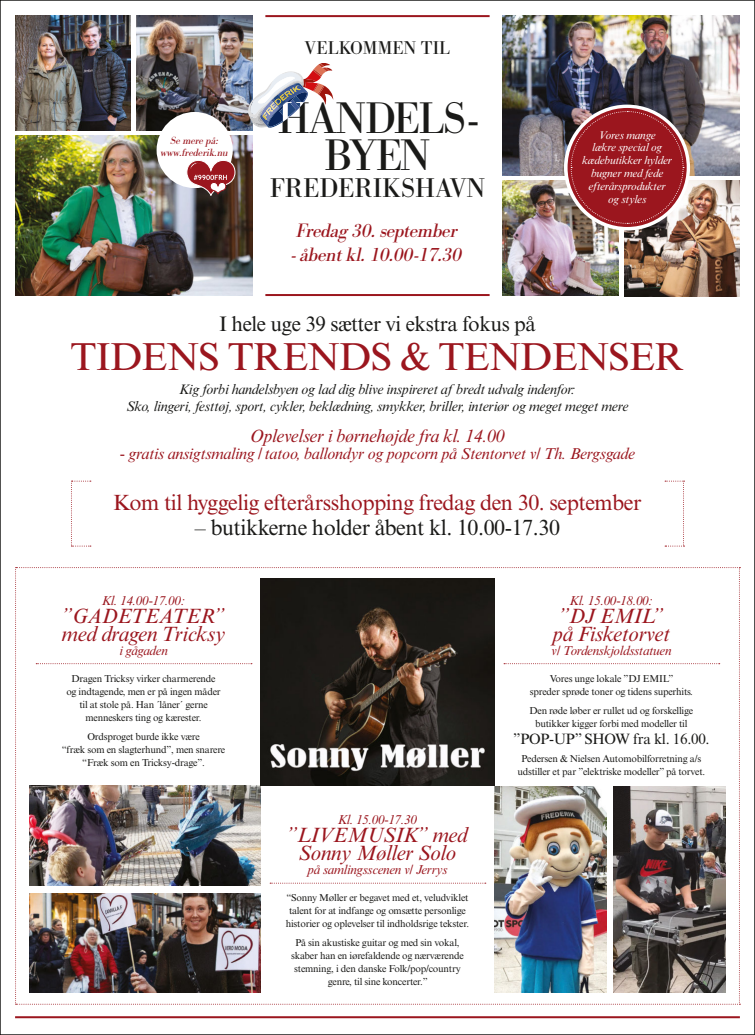
<style>
.page{position:relative;width:755px;height:1035px;background:#fff}
.page>*{position:absolute;margin:0;border:0;box-sizing:border-box;transform-origin:0 0}
.t1{font:45.9px/36.9px "Bodoni URW";letter-spacing:-.035em;color:#1a1a18;text-align:center}
.t2{font:39px "Times New Roman MT Std";letter-spacing:-.02em;color:#9b161e}
.t3{font:28.1px "Bodoni URW";color:#1a1a18}
.t4{font:22px "Times New Roman MT Std";letter-spacing:-.02em;color:#9b161e}
.t5{font:22px "Times New Roman MT Std";letter-spacing:-.02em;color:#1a1a18}
.t6{font:italic 21px/18px "Times New Roman MT Std";letter-spacing:-.02em;color:#9b161e;text-align:center}
.t7{font:21px "Times New Roman MT Std";letter-spacing:-.02em;color:#1a1a18}
.t8{font:italic 20.1px "Bodoni URW";letter-spacing:-.02em;color:#9b161e}
.t9{font:19.2px "Bodoni URW";color:#1a1a18}
.t10{font:italic 18px "Times New Roman MT Std";letter-spacing:-.02em;color:#9b161e}
.t11{font:italic 16px "Times New Roman MT Std";letter-spacing:-.02em;color:#9b161e}
.t12{font:15px "Times New Roman MT Std";letter-spacing:-.02em;color:#1a1a18}
.t13{font:italic 14px/17px "Times New Roman MT Std";letter-spacing:-.02em;color:#1a1a18;text-align:center}
.t14{font:italic 13px "Times New Roman MT Std";letter-spacing:-.02em;color:#9b161e}
.t15{font:italic 11.3px/12.9px "Times New Roman MT Std";letter-spacing:-.02em;color:#fff;text-align:center}
.t16{font:italic 10.9px/12.4px "Bodoni URW";letter-spacing:-.01em;color:#9b161e;text-align:center}
.t17{font:10px/13px "Times New Roman MT Std";letter-spacing:-.02em;color:#1a1a18;text-align:center}
</style>
<div class="page">
<img style="left:502px;top:15px;width:237px;height:160px">
<img style="left:15px;top:136px;width:237px;height:160px">
<img style="left:15px;top:15px;width:116px;height:116px">
<img style="left:624px;top:180px;width:115px;height:116px">
<img style="left:137px;top:15px;width:115px;height:116px">
<img style="left:502px;top:180px;width:115px;height:116px">
<div style="left:158px;top:113px;width:73px;height:74px;background:#fff;border-radius:50%"></div>
<div style="left:156px;top:112px;width:76px;height:76px;border:3px solid #fff;border-radius:50%"></div>
<svg style="left:186px;top:160px;width:49px;height:36px"></svg>
<hr style="left:265px;top:294px;width:224px;height:2px;background:#9b161e">
<hr style="left:15px;top:1016px;width:724px;height:2px;background:#9b161e">
<hr style="left:265px;top:15px;width:224px;height:2px;background:#9b161e">
<svg style="left:71px;top:480px;width:20px;height:66px"></svg>
<svg style="left:664px;top:480px;width:20px;height:66px"></svg>
<svg style="left:248px;top:63px;width:85px;height:65px"></svg>
<svg style="left:563px;top:105px;width:126px;height:125px"></svg>
<svg style="left:569px;top:111px;width:114px;height:113px;background:#9d2d33"></svg>
<img style="left:15px;top:567px;width:723px;height:437px">
<p class="t16" style="left:161px;top:134px;width:69px">Se mere på: www.frederik.nu</p>
<h3 class="t9" style="left:304px;top:37px;width:147px">VELKOMMEN TIL</h3>
<h1 class="t1" style="left:277px;top:99px;width:201px">HANDELS-<br>BYEN</h1>
<h3 class="t3" style="left:269px;top:171px;width:217px">FREDERIKSHAVN</h3>
<h3 class="t8" style="left:296px;top:219px;width:163px">Fredag 30. september</h3>
<h3 class="t8" style="left:292px;top:243px;width:172px">- åbent kl. 10.00-17.30</h3>
<p class="t15" style="left:581px;top:128px;width:91px">Vores mange<br>lækre special og kædebutikker hylder bugner med fede efterårsprodukter og styles</p>
<h3 class="t7" style="left:219px;top:312px;width:318px">I hele uge 39 sætter vi ekstra fokus på</h3>
<h2 class="t2" style="left:70px;top:334px;width:615px">TIDENS TRENDS &amp; TENDENSER</h2>
<h3 class="t13" style="left:126px;top:381px;width:503px">Kig forbi handelsbyen og lad dig blive inspireret af bredt udvalg indenfor:<br>Sko, lingeri, festtøj, sport, cykler, beklædning, smykker, briller, interiør og meget meget mere</h3>
<h3 class="t10" style="left:250px;top:426px;width:256px">Oplevelser i børnehøjde fra kl. 14.00</h3>
<h3 class="t11" style="left:120px;top:444px;width:516px">- gratis ansigtsmaling / tatoo, ballondyr og popcorn på Stentorvet v/ Th. Bergsgade</h3>
<h3 class="t4" style="left:113px;top:490px;width:529px">Kom til hyggelig efterårsshopping fredag den 30. september</h3>
<h3 class="t5" style="left:195px;top:515px;width:366px">– butikkerne holder åbent kl. 10.00-17.30</h3>
<h3 class="t14" style="left:102px;top:593px;width:85px">Kl. 14.00-17.00:</h3>
<h3 class="t6" style="left:62px;top:607px;width:164px;text-align:left">”GADETEATER” med dragen Tricksy</h3>
<h3 class="t14" style="left:119px;top:643px;width:50px">i gågaden</h3>
<p class="t17" style="left:66px;top:672px;width:156px">Dragen Tricksy virker charmerende og indtagende, men er på ingen måder til at stole på. Han ´låner´ gerne menneskers ting og kærester.</p>
<p class="t17" style="left:62px;top:729px;width:165px">Ordsproget burde ikke være<br>“fræk som en slagterhund”, men snarere “Fræk som en Tricksy-drage”.</p>
<h3 class="t14" style="left:337px;top:812px;width:81px">Kl. 15.00-17.30</h3>
<h3 class="t6" style="left:287px;top:826px;width:182px">”LIVEMUSIK” med<br>Sonny Møller Solo</h3>
<h3 class="t14" style="left:307px;top:862px;width:141px">på samlingsscenen v/ Jerrys</h3>
<p class="t17" style="left:285px;top:891px;width:185px">“Sonny Møller er begavet med et, veludviklet talent for at indfange og omsætte personlige historier og oplevelser til indholdsrige tekster.</p>
<p class="t17" style="left:291px;top:936px;width:174px">På sin akustiske guitar og med sin vokal, skaber han en iørefaldende og nærværende stemning, i den danske Folk/pop/country genre, til sine koncerter.”</p>
<h3 class="t14" style="left:569px;top:593px;width:85px">Kl. 15.00-18.00:</h3>
<h3 class="t6" style="left:552px;top:607px;width:119px">”DJ EMIL” på Fisketorvet</h3>
<h3 class="t14" style="left:551px;top:643px;width:122px">v/ Tordenskjoldsstatuen</h3>
<p class="t17" style="left:529px;top:672px;width:164px">Vores unge lokale ”DJ EMIL”<br>spreder sprøde toner og tidens superhits.</p>
<p class="t17" style="left:529px;top:703px;width:165px">Den røde løber er rullet ud og forskellige butikker kigger forbi med modeller til</p>
<h3 class="t12" style="left:512px;top:730px;width:198px">”POP-UP” SHOW fra kl. 16.00.</h3>
<p class="t17" style="left:517px;top:752px;width:189px">Pedersen &amp; Nielsen Automobilforretning a/s udstiller et par ”elektriske modeller” på torvet.</p>
</div>
